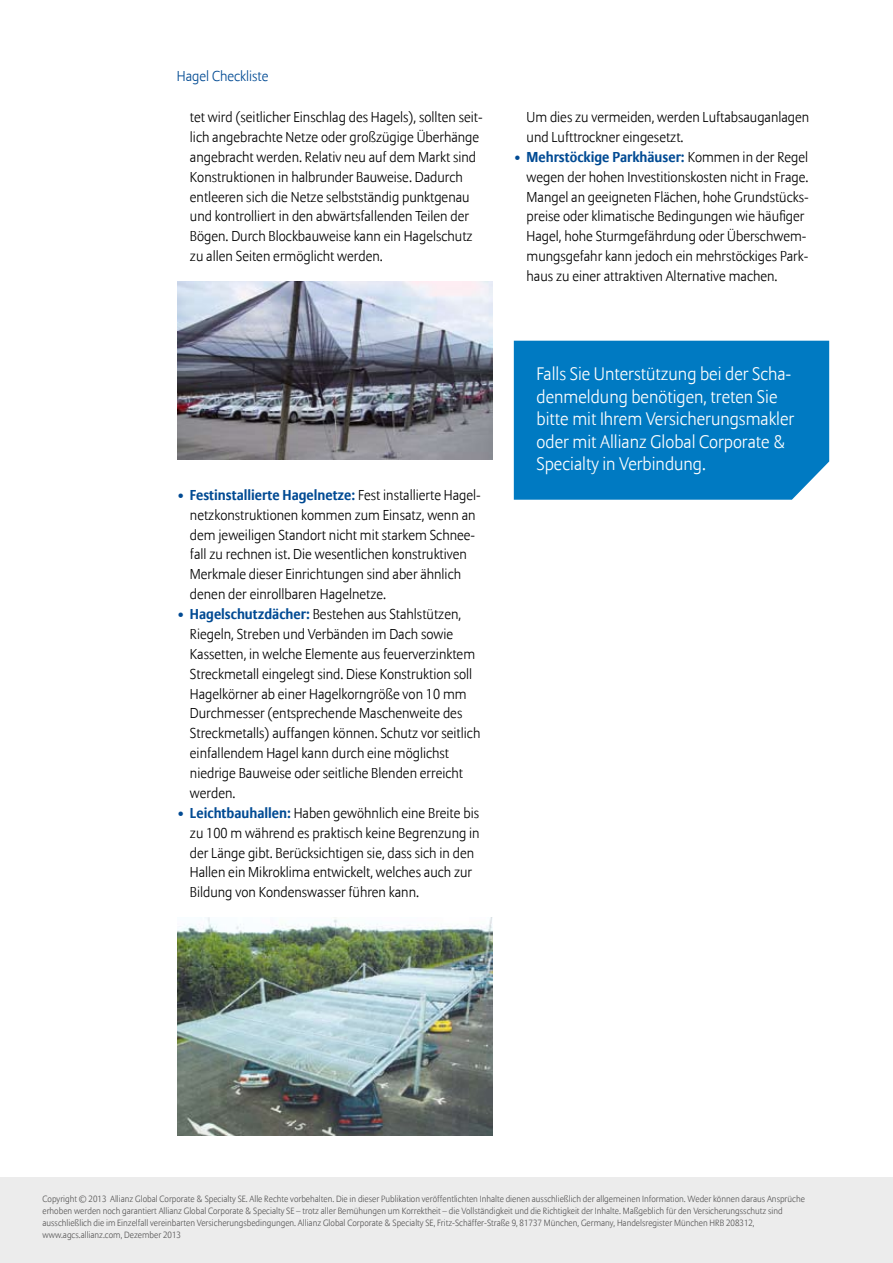
<style>
.page{position:relative;width:893px;height:1263px;background:#fff}
.page>*{position:absolute;margin:0;border:0;box-sizing:border-box;transform-origin:0 0}
.t1{font:300 18px/22.5px "Allianz Sans";color:#fff}
.t2{font:300 14.25px/20px "Allianz Sans";color:#000}
.t3{font:300 14.25px "Allianz Sans";color:#004a93}
.t4{font:300 9px/12px "Allianz Sans";color:#575656}
.s1{color:#004a93}
.s2{font-weight:700;color:#004a93}
</style>
<div class="page">
<div style="left:0;top:1178px;width:893px;height:85px;background:#ececec"></div>
<div style="left:514px;top:341px;width:315px;height:159px;background:#007ac2"></div>
<img style="left:177px;top:917px;width:316px;height:219px">
<img style="left:177px;top:281px;width:316px;height:179px">
<p class="t3" style="left:177px;top:68px;width:93px">Hagel Checkliste</p>
<p class="t2" style="left:190px;top:108px;width:294px">tet wird (seitlicher Einschlag des Hagels), sollten seit&shy;lich angebrachte Netze oder großzügige Überhänge angebracht werden. Relativ neu auf dem Markt sind Konstruktionen in halbrunder Bauweise. Dadurch entleeren sich die Netze selbstständig punktgenau und kontrolliert in den abwärtsfallenden Teilen der Bögen. Durch Blockbauweise kann ein Hagelschutz zu allen Seiten ermöglicht werden.</p>
<p class="t2" style="left:527px;top:108px;width:284px">Um dies zu vermeiden, werden Luftabsauganlagen und Lufttrockner eingesetzt.</p>
<p class="t2" style="left:527px;top:147px;width:284px;text-indent:-13px"><span class="s1">•</span> <span class="s2">Mehrstöckige Parkhäuser:</span> Kommen in der Regel wegen der hohen Investitionskosten nicht in Frage.<br>Mangel an geeigneten Flächen, hohe Grundstücks&shy;preise oder klimatische Bedingungen wie häufiger Hagel, hohe Sturmgefährdung oder Überschwem&shy;mungsgefahr kann jedoch ein mehrstöckiges Park&shy;haus zu einer attraktiven Alternative machen.</p>
<p class="t2" style="left:190px;top:485px;width:292px;text-indent:-13px"><span class="s1">•</span> <span class="s2">Festinstallierte Hagelnetze:</span> Fest installierte Hagel&shy;netzkonstruktionen kommen zum Einsatz, wenn an dem jeweiligen Standort nicht mit starkem Schnee&shy;fall zu rechnen ist. Die wesentlichen konstruktiven Merkmale dieser Einrichtungen sind aber ähnlich denen der einrollbaren Hagelnetze.</p>
<p class="t2" style="left:190px;top:605px;width:292px;text-indent:-13px"><span class="s1">•</span> <span class="s2">Hagelschutzdächer:</span> Bestehen aus Stahlstützen, Riegeln, Streben und Verbänden im Dach sowie Kassetten, in welche Elemente aus feuerverzinktem Streckmetall eingelegt sind. Diese Konstruktion soll Hagelkörner ab einer Hagelkorngröße von 10 mm Durchmesser (entsprechende Maschenweite des Streckmetalls) auffangen können. Schutz vor seitlich einfallendem Hagel kann durch eine möglichst niedrige Bauweise oder seitliche Blenden erreicht werden.</p>
<p class="t2" style="left:190px;top:803px;width:291px;text-indent:-13px"><span class="s1">•</span> <span class="s2">Leichtbauhallen:</span> Haben gewöhnlich eine Breite bis zu 100 m während es praktisch keine Begrenzung in der Länge gibt. Berücksichtigen sie, dass sich in den Hallen ein Mikroklima entwickelt, welches auch zur Bildung von Kondenswasser führen kann.</p>
<p class="t1" style="left:537px;top:364px;width:259px">Falls Sie Unterstützung bei der Scha&shy;denmeldung benötigen, treten Sie bitte mit Ihrem Versicherungsmakler oder mit Allianz Global Corporate &amp; Specialty in Verbindung.</p>
<p class="t4" style="left:43px;top:1193px;width:764px">Copyright © 2013 Allianz Global Corporate &amp; Specialty SE. Alle Rechte vorbehalten. Die in dieser Publikation veröffentlichten Inhalte dienen ausschließlich der allgemeinen Information. Weder können daraus Ansprüche erhoben werden noch garantiert Allianz Global Corporate &amp; Specialty SE – trotz aller Bemühungen um Korrektheit – die Vollständigkeit und die Richtigkeit der Inhalte. Maßgeblich für den Versicherungsschutz sind ausschließlich die im Einzelfall vereinbarten Versicherungsbedingungen. Allianz Global Corporate &amp; Specialty SE, Fritz-Schäffer-Straße 9, 81737 München, Germany, Handelsregister München HRB 208312, www.agcs.allianz.com, Dezember 2013</p>
</div>
